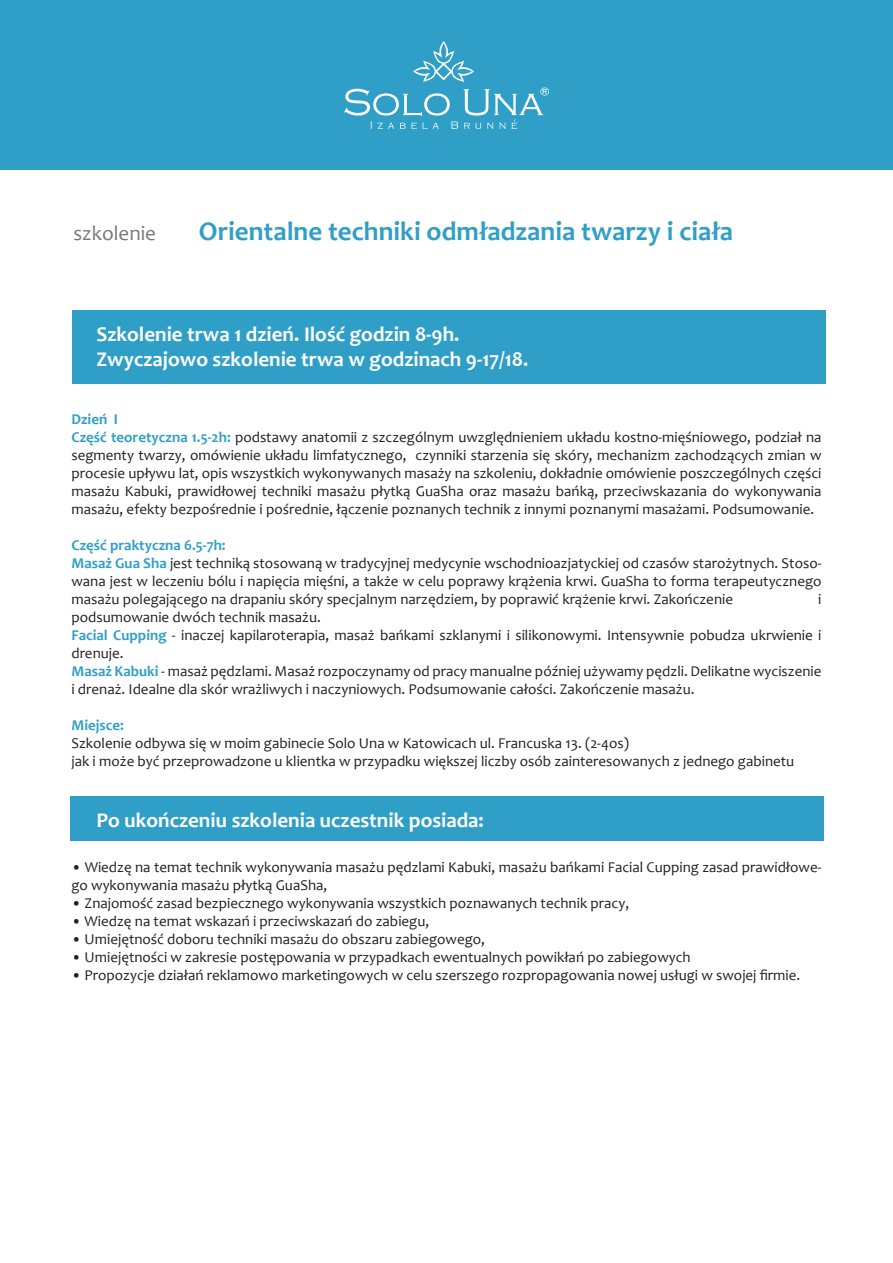
<style>
.page{position:relative;width:893px;height:1263px;background:#fff}
.page>*{position:absolute;margin:0;border:0;box-sizing:border-box;transform-origin:0 0}
.t1{font:700 27px "Candara";color:#309fc7}
.t2{font:700 21px/25.2px "Candara";color:#fff}
.t3{font:21px "Candara";color:#797978}
.t4{font:15px/18px "Candara";color:#231f20}
.t5{font:700 15px "Candara";color:#309fc7}
.s1{font-weight:700;color:#309fc7}
</style>
<div class="page">
<div style="left:0;top:0;width:893px;height:170px;background:#309fc7"></div>
<svg style="left:413px;top:41px;width:61px;height:41px"></svg>
<svg style="left:344px;top:88px;width:205px;height:41px"></svg>
<div style="left:72px;top:310px;width:754px;height:74px;background:#309fc7"></div>
<div style="left:70px;top:796px;width:753px;height:45px;background:#309fc7"></div>
<h2 class="t3" style="left:73px;top:220px;width:84px">szkolenie</h2>
<h1 class="t1" style="left:199px;top:214px;width:536px">Orientalne techniki odmładzania twarzy i ciała</h1>
<h2 class="t2" style="left:96px;top:321px;width:433px">Szkolenie trwa 1 dzień. Ilość godzin 8-9h.<br>Zwyczajowo szkolenie trwa w godzinach 9-17/18.</h2>
<p class="t4" style="left:71px;top:410px;width:752px"><span class="s1">Dzień I<br>Część teoretyczna 1.5-2h:</span> podstawy anatomii z szczególnym uwzględnieniem układu kostno-mięśniowego, podział na segmenty twarzy, omówienie układu limfatycznego, czynniki starzenia się skóry, mechanizm zachodzących zmian w procesie upływu lat, opis wszystkich wykonywanych masaży na szkoleniu, dokładnie omówienie poszczególnych części masażu Kabuki, prawidłowej techniki masażu płytką GuaSha oraz masażu bańką, przeciwskazania do wykonywania masażu, efekty bezpośrednie i pośrednie, łączenie poznanych technik z innymi poznanymi masażami. Podsumowanie.</p>
<p class="t4" style="left:71px;top:536px;width:752px"><span class="s1">Część praktyczna 6.5-7h:<br>Masaż Gua Sha</span> jest techniką stosowaną w tradycyjnej medycynie wschodnioazjatyckiej od czasów starożytnych. Stoso&shy;wana jest w leczeniu bólu i napięcia mięśni, a także w celu poprawy krążenia krwi. GuaSha to forma terapeutycznego masażu polegającego na drapaniu skóry specjalnym narzędziem, by poprawić krążenie krwi. Zakończenie</p>
<p class="t4" style="left:818px;top:590px;width:5px">i</p>
<p class="t4" style="left:71px;top:608px;width:752px">podsumowanie dwóch technik masażu.<br><span class="s1">Facial Cupping</span> - inaczej kapilaroterapia, masaż bańkami szklanymi i silikonowymi. Intensywnie pobudza ukrwienie i drenuje.<br><span class="s1">Masaż Kabuki</span> - masaż pędzlami. Masaż rozpoczynamy od pracy manualne później używamy pędzli. Delikatne wyciszenie i drenaż. Idealne dla skór wrażliwych i naczyniowych. Podsumowanie całości. Zakończenie masażu.</p>
<p class="t5" style="left:71px;top:716px;width:54px">Miejsce:</p>
<p class="t4" style="left:71px;top:734px;width:724px">Szkolenie odbywa się w moim gabinecie Solo Una w Katowicach ul. Francuska 13. (2-4os)<br>jak i może być przeprowadzone u klientka w przypadku większej liczby osób zainteresowanych z jednego gabinetu</p>
<h2 class="t2" style="left:96px;top:807px;width:389px">Po ukończeniu szkolenia uczestnik posiada:</h2>
<p class="t4" style="left:71px;top:858px;width:752px">• Wiedzę na temat technik wykonywania masażu pędzlami Kabuki, masażu bańkami Facial Cupping zasad prawidłowe&shy;go wykonywania masażu płytką GuaSha,</p>
<p class="t4" style="left:71px;top:894px;width:559px">• Znajomość zasad bezpiecznego wykonywania wszystkich poznawanych technik pracy,</p>
<p class="t4" style="left:71px;top:912px;width:359px">• Wiedzę na temat wskazań i przeciwskazań do zabiegu,</p>
<p class="t4" style="left:71px;top:930px;width:415px">• Umiejętność doboru techniki masażu do obszaru zabiegowego,</p>
<p class="t4" style="left:71px;top:948px;width:621px">• Umiejętności w zakresie postępowania w przypadkach ewentualnych powikłań po zabiegowych</p>
<p class="t4" style="left:71px;top:966px;width:730px">• Propozycje działań reklamowo marketingowych w celu szerszego rozpropagowania nowej usługi w swojej firmie.</p>
</div>
